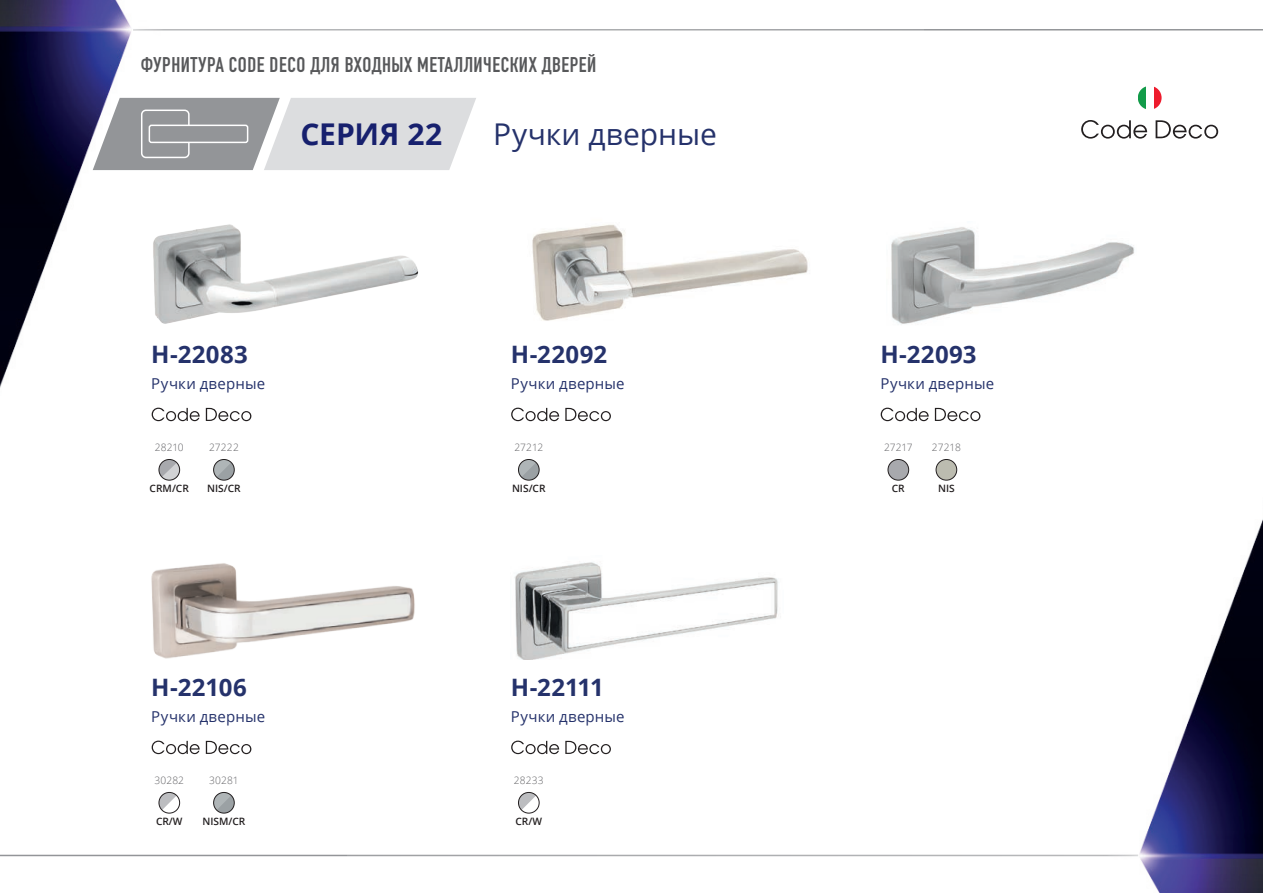
<style>
.page{position:relative;width:1263px;height:893px;background:#fff}
.page>*{position:absolute;margin:0;border:0;box-sizing:border-box;transform-origin:0 0}
.t1{font:30px "Open Sans";color:#25326b}
.t2{font:700 30px "Open Sans";color:#17206e}
.t3{font:700 24px "Open Sans";letter-spacing:.015em;color:#25326b}
.t4{font:700 21px "DIN Condensed";letter-spacing:.025em;color:#57585a}
.t5{font:15px "Open Sans";letter-spacing:.015em;color:#25326b}
.t6{font:300 10.2px "Open Sans";letter-spacing:.01em;color:#636366}
.t7{font:600 10.2px "Open Sans";color:#231f20}
</style>
<div class="page">
<hr style="left:0;top:855px;width:1138px;height:1px;background:#939598">
<hr style="left:133px;top:29px;width:1130px;height:2px;background:#939598">
<img style="left:347px;top:519px;width:916px;height:374px">
<img style="left:0;top:0;width:923px;height:388px">
<svg style="left:1081px;top:120px;width:66px;height:19px"></svg>
<svg style="left:1155px;top:120px;width:63px;height:19px"></svg>
<svg style="left:1138px;top:86px;width:8px;height:23px"></svg>
<svg style="left:1154px;top:86px;width:7px;height:23px"></svg>
<svg style="left:93px;top:98px;width:383px;height:72px"></svg>
<img style="left:147px;top:221px;width:273px;height:104px">
<img style="left:151px;top:556px;width:269px;height:104px">
<img style="left:510px;top:205px;width:316px;height:120px">
<img style="left:510px;top:556px;width:274px;height:104px">
<img style="left:886px;top:221px;width:249px;height:104px">
<div style="left:141px;top:110px;width:49px;height:48px;border:2px solid #fff;border-radius:4px"></div>
<div style="left:149px;top:125px;width:99px;height:17px;background:#939598;border-radius:2px"></div>
<div style="left:149px;top:125px;width:99px;height:18px;border:2px solid #fff;border-radius:2px"></div>
<svg style="left:511px;top:408px;width:48px;height:13px"></svg>
<svg style="left:565px;top:408px;width:46px;height:13px"></svg>
<svg style="left:518px;top:459px;width:21px;height:21px"></svg>
<div style="left:518px;top:459px;width:21px;height:21px;border:1px solid #231f20;border-radius:50%"></div>
<svg style="left:511px;top:741px;width:48px;height:13px"></svg>
<svg style="left:565px;top:741px;width:46px;height:13px"></svg>
<svg style="left:518px;top:792px;width:21px;height:21px"></svg>
<div style="left:518px;top:792px;width:21px;height:21px;border:1px solid #231f20;border-radius:50%"></div>
<svg style="left:881px;top:408px;width:48px;height:13px"></svg>
<svg style="left:935px;top:408px;width:45px;height:13px"></svg>
<div style="left:888px;top:459px;width:21px;height:21px;background:#a8a9ad;border-radius:10px"></div>
<div style="left:888px;top:459px;width:21px;height:21px;border:1px solid #231f20;border-radius:50%"></div>
<div style="left:936px;top:459px;width:21px;height:21px;background:#bcbcb0;border-radius:10px"></div>
<div style="left:936px;top:459px;width:21px;height:21px;border:1px solid #231f20;border-radius:50%"></div>
<svg style="left:152px;top:408px;width:48px;height:13px"></svg>
<svg style="left:206px;top:408px;width:45px;height:13px"></svg>
<svg style="left:159px;top:460px;width:21px;height:20px"></svg>
<div style="left:159px;top:459px;width:21px;height:21px;border:1px solid #231f20;border-radius:50%"></div>
<svg style="left:214px;top:459px;width:20px;height:21px"></svg>
<div style="left:214px;top:459px;width:20px;height:21px;border:1px solid #231f20;border-radius:50%"></div>
<svg style="left:152px;top:741px;width:48px;height:13px"></svg>
<svg style="left:206px;top:741px;width:45px;height:13px"></svg>
<svg style="left:159px;top:792px;width:21px;height:21px"></svg>
<div style="left:159px;top:792px;width:21px;height:21px;border:1px solid #231f20;border-radius:50%"></div>
<svg style="left:214px;top:792px;width:20px;height:21px"></svg>
<div style="left:214px;top:792px;width:20px;height:21px;border:1px solid #231f20;border-radius:50%"></div>
<h3 class="t4" style="left:141px;top:51px;width:457px">ФУРНИТУРА CODE DECO ДЛЯ ВХОДНЫХ МЕТАЛЛИЧЕСКИХ ДВЕРЕЙ</h3>
<h1 class="t2" style="left:300px;top:113px;width:143px">СЕРИЯ 22</h1>
<h1 class="t1" style="left:493px;top:114px;width:225px">Ручки дверные</h1>
<h2 class="t3" style="left:151px;top:338px;width:98px">H-22083</h2>
<p class="t5" style="left:151px;top:373px;width:115px">Ручки дверные</p>
<p class="t6" style="left:155px;top:440px;width:30px">28210</p>
<p class="t7" style="left:150px;top:481px;width:41px">CRM/CR</p>
<p class="t6" style="left:209px;top:440px;width:31px">27222</p>
<p class="t7" style="left:207px;top:481px;width:35px">NIS/CR</p>
<h2 class="t3" style="left:151px;top:670px;width:97px">H-22106</h2>
<p class="t5" style="left:151px;top:706px;width:115px">Ручки дверные</p>
<p class="t6" style="left:155px;top:773px;width:31px">30282</p>
<p class="t7" style="left:156px;top:814px;width:28px">CR/W</p>
<p class="t6" style="left:209px;top:773px;width:31px">30281</p>
<p class="t7" style="left:202px;top:814px;width:44px">NISM/CR</p>
<h2 class="t3" style="left:511px;top:338px;width:98px">H-22092</h2>
<p class="t5" style="left:511px;top:373px;width:115px">Ручки дверные</p>
<p class="t6" style="left:514px;top:440px;width:30px">27212</p>
<p class="t7" style="left:512px;top:481px;width:35px">NIS/CR</p>
<h2 class="t3" style="left:511px;top:670px;width:94px">H-22111</h2>
<p class="t5" style="left:511px;top:706px;width:115px">Ручки дверные</p>
<p class="t6" style="left:514px;top:773px;width:31px">28233</p>
<p class="t7" style="left:515px;top:814px;width:28px">CR/W</p>
<h2 class="t3" style="left:880px;top:338px;width:98px">H-22093</h2>
<p class="t5" style="left:880px;top:373px;width:115px">Ручки дверные</p>
<p class="t6" style="left:884px;top:440px;width:30px">27217</p>
<p class="t7" style="left:892px;top:481px;width:14px">CR</p>
<p class="t6" style="left:932px;top:440px;width:30px">27218</p>
<p class="t7" style="left:938px;top:481px;width:18px">NIS</p>
</div>
